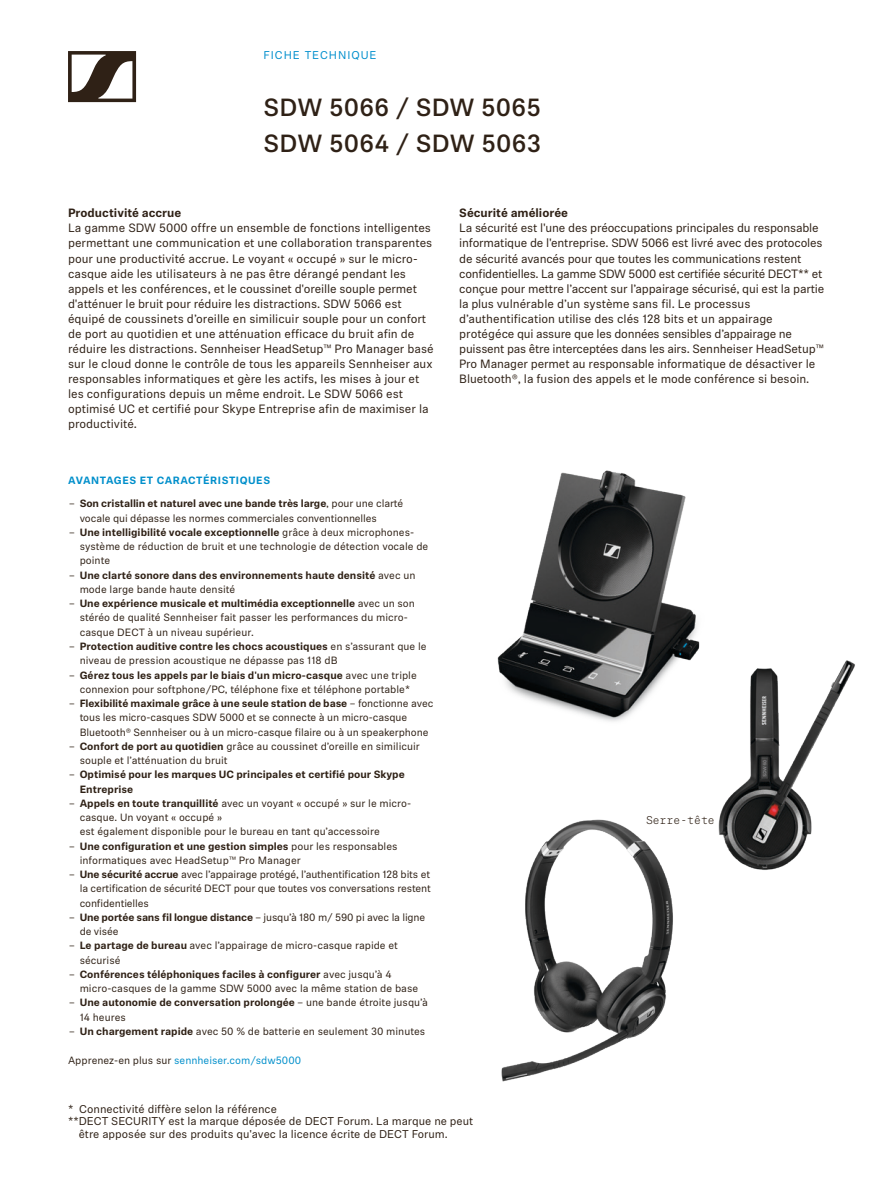
<style>
.page{position:relative;width:893px;height:1187px;background:#fff}
.page>*{position:absolute;margin:0;border:0;box-sizing:border-box;transform-origin:0 0}
.t1{font:500 24.75px "Sennheiser Neue";letter-spacing:.01em;color:#2f2116}
.Bodytext{font:12px/15px "Sennheiser Neue";color:#2f2116}
.Bodytext-2{font:700 12px "Sennheiser Neue";color:#2f2116}
.Smalltext_List{font:11.25px/12.8px "Sennheiser Neue";color:#2f2116}
.Pageheader___Capital{font:11.25px "Sennheiser Neue";letter-spacing:.08em;color:#008fcd}
.Marginal-Note{font:11.25px "Sennheiser Neue Monospaced";color:#2f2116}
.t2{font:10.5px/14.2px "Sennheiser Neue";color:#2f2116}
.t3{font:700 10.5px/14.2px "Sennheiser Neue";color:#2f2116}
.Smalltexttitle{font:10.5px "Sennheiser Neue";color:#008fcb}
.Smalltexttitle___Cap{font:700 10.5px "Sennheiser Neue";letter-spacing:.05em;color:#008fcb}
.s1{font-weight:700}
.s2{font-weight:400}
.s3{color:#2f2116}
</style>
<div class="page">
<img style="left:497px;top:470px;width:203px;height:252px">
<img style="left:501px;top:819px;width:172px;height:263px">
<img style="left:718px;top:660px;width:137px;height:210px">
<svg style="left:68px;top:51px;width:68px;height:51px"></svg>
<p class="Pageheader___Capital" style="left:264px;top:47px;width:114px">FICHE TECHNIQUE</p>
<p class="t1" style="left:264px;top:90px;width:279px">SDW 5066 / SDW 5065</p>
<p class="t1" style="left:264px;top:126px;width:279px">SDW 5064 / SDW 5063</p>
<p class="Bodytext-2" style="left:68px;top:205px;width:115px">Productivité accrue</p>
<p class="Bodytext" style="left:68px;top:220px;width:367px">La gamme SDW 5000 offre un ensemble de fonctions intelligentes permettant une communication et une collaboration transparentes pour une productivité accrue. Le voyant « occupé » sur le micro&shy;casque aide les utilisateurs à ne pas être dérangé pendant les appels et les conférences, et le coussinet d'oreille souple permet d'atténuer le bruit pour réduire les distractions. SDW 5066 est équipé de coussinets d’oreille en similicuir souple pour un confort de port au quotidien et une atténuation efficace du bruit afin de réduire les distractions. Sennheiser HeadSetup™ Pro Manager basé sur le cloud donne le contrôle de tous les appareils Sennheiser aux responsables informatiques et gère les actifs, les mises à jour et les configurations depuis un même endroit. Le SDW 5066 est optimisé UC et certifié pour Skype Entreprise afin de maximiser la productivité.</p>
<p class="Bodytext-2" style="left:459px;top:205px;width:110px">Sécurité améliorée</p>
<p class="Bodytext" style="left:459px;top:220px;width:367px">La sécurité est l'une des préoccupations principales du responsable informatique de l'entreprise. SDW 5066 est livré avec des protocoles de sécurité avancés pour que toutes les communications restent confidentielles. La gamme SDW 5000 est certifiée sécurité DECT** et conçue pour mettre l’accent sur l’appairage sécurisé, qui est la partie la plus vulnérable d’un système sans fil. Le processus d’authentification utilise des clés 128 bits et un appairage protégéce qui assure que les données sensibles d’appairage ne puissent pas être interceptées dans les airs. Sennheiser HeadSetup™ Pro Manager permet au responsable informatique de désactiver le Bluetooth®, la fusion des appels et le mode conférence si besoin.</p>
<p class="Smalltexttitle___Cap" style="left:68px;top:473px;width:204px">AVANTAGES ET CARACTÉRISTIQUES</p>
<p class="t2" style="left:80px;top:496px;width:325px;text-indent:-11px">– <span class="s1">Son cristallin et naturel avec une bande très large</span>, pour une clarté vocale qui dépasse les normes commerciales conventionnelles</p>
<p class="t2" style="left:80px;top:524px;width:350px;text-indent:-11px">– <span class="s1">Une intelligibilité vocale exceptionnelle</span> grâce à deux microphones&shy;système de réduction de bruit et une technologie de détection vocale de pointe</p>
<p class="t3" style="left:80px;top:567px;width:337px;text-indent:-11px"><span class="s2">–</span> Une clarté sonore dans des environnements haute densité <span class="s2">avec un mode large bande haute densité</span></p>
<p class="t2" style="left:80px;top:596px;width:337px;text-indent:-11px">– <span class="s1">Une expérience musicale et multimédia exceptionnelle</span> avec un son stéréo de qualité Sennheiser fait passer les performances du micro&shy;casque DECT à un niveau supérieur.</p>
<p class="t2" style="left:80px;top:638px;width:348px;text-indent:-11px">– <span class="s1">Protection auditive contre les chocs acoustiques</span> en s’assurant que le niveau de pression acoustique ne dépasse pas 118 dB</p>
<p class="t2" style="left:69px;top:667px;width:349px;text-align:center">– <span class="s1">Gérez tous les appels par le biais d'un micro-casque</span> avec une triple connexion pour softphone/PC, téléphone fixe et téléphone portable*</p>
<p class="t2" style="left:80px;top:695px;width:355px;text-indent:-11px">– <span class="s1">Flexibilité maximale grâce à une seule station de base</span> – fonctionne avec tous les micro-casques SDW 5000 et se connecte à un micro-casque<br>Bluetooth® Sennheiser ou à un micro-casque filaire ou à un speakerphone</p>
<p class="t2" style="left:80px;top:738px;width:342px;text-indent:-11px">– <span class="s1">Confort de port au quotidien</span> grâce au coussinet d’oreille en similicuir souple et l’atténuation du bruit</p>
<p class="t3" style="left:80px;top:767px;width:327px;text-indent:-11px"><span class="s2">–</span> Optimisé pour les marques UC principales et certifié pour Skype<br>Entreprise</p>
<p class="t2" style="left:80px;top:795px;width:333px;text-indent:-11px">– <span class="s1">Appels en toute tranquillité</span> avec un voyant « occupé » sur le micro&shy;casque. Un voyant « occupé »<br>est également disponible pour le bureau en tant qu’accessoire</p>
<p class="t2" style="left:80px;top:838px;width:319px;text-indent:-11px">– <span class="s1">Une configuration et une gestion simples</span> pour les responsables informatiques avec HeadSetup™ Pro Manager</p>
<p class="t2" style="left:80px;top:866px;width:353px;text-align:justify;text-indent:-11px">– <span class="s1">Une sécurité accrue</span> avec l’appairage protégé, l’authentification 128 bits et la certification de sécurité DECT pour que toutes vos conversations restent confidentielles</p>
<p class="t2" style="left:80px;top:909px;width:347px;text-indent:-11px">– <span class="s1">Une portée sans fil longue distance</span> – jusqu’à 180 m/ 590 pi avec la ligne de visée</p>
<p class="t2" style="left:80px;top:938px;width:320px;text-indent:-11px">– <span class="s1">Le partage de bureau</span> avec l’appairage de micro-casque rapide et sécurisé</p>
<p class="t2" style="left:80px;top:966px;width:340px;text-indent:-11px">– <span class="s1">Conférences téléphoniques faciles à configurer</span> avec jusqu’à 4 micro-casques de la gamme SDW 5000 avec la même station de base</p>
<p class="t3" style="left:80px;top:995px;width:350px;text-indent:-11px"><span class="s2">–</span> Une autonomie de conversation prolongée <span class="s2">– une bande étroite jusqu’à<br>14 heures</span></p>
<p class="t2" style="left:69px;top:1023px;width:358px">– <span class="s1">Un chargement rapide</span> avec 50 % de batterie en seulement 30 minutes</p>
<p class="Smalltexttitle" style="left:68px;top:1052px;width:235px"><span class="s3">Apprenez-en plus sur</span> sennheiser.com/sdw5000</p>
<p class="Smalltext_List" style="left:68px;top:1101px;width:210px">* Connectivité diffère selon la référence</p>
<p class="Smalltext_List" style="left:79px;top:1114px;width:396px;text-indent:-11px">**DECT SECURITY est la marque déposée de DECT Forum. La marque ne peut être apposée sur des produits qu'avec la licence écrite de DECT Forum.</p>
<p class="Marginal-Note" style="left:646px;top:812px;width:70px">Serre-tête</p>
</div>
